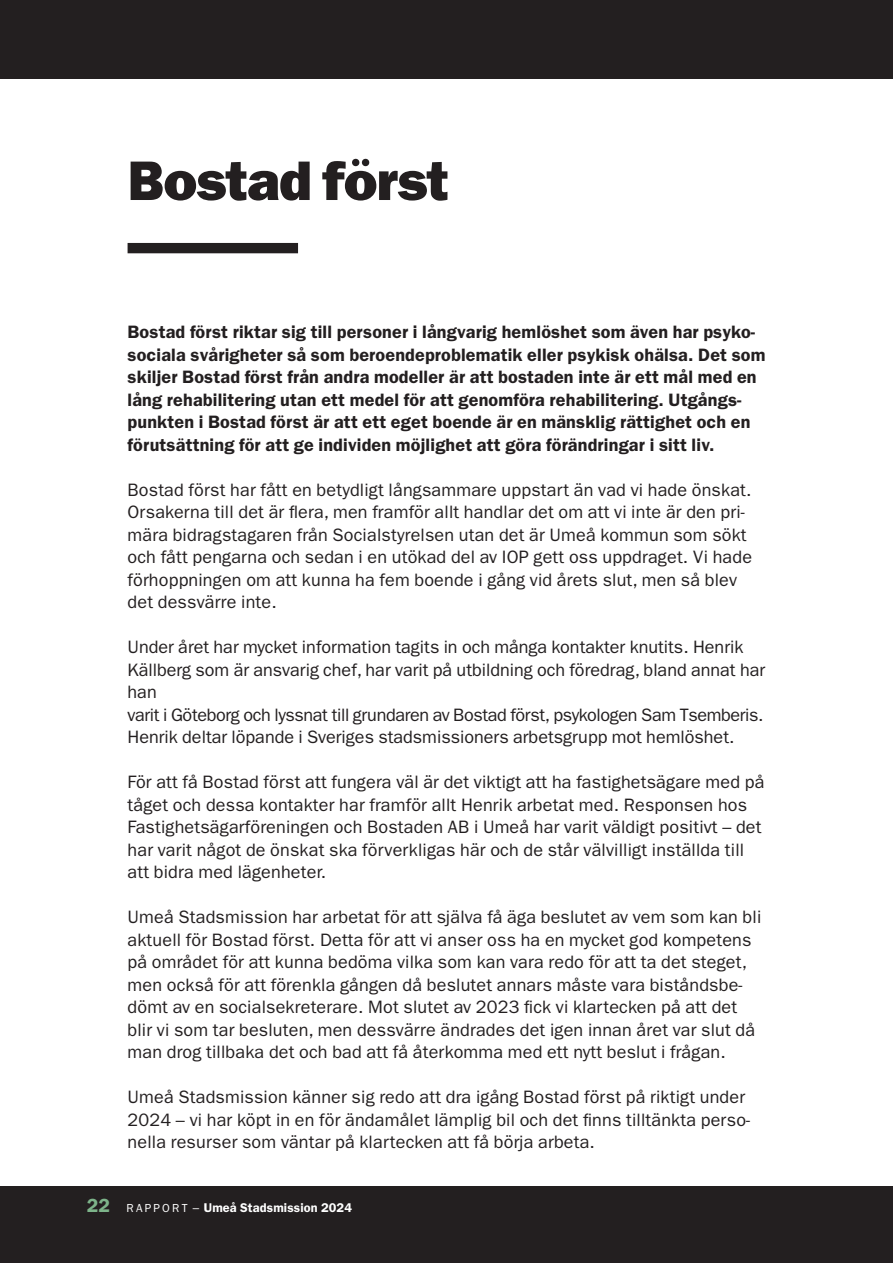
<style>
.page{position:relative;width:893px;height:1263px;background:#fff}
.page>*{position:absolute;margin:0;border:0;box-sizing:border-box;transform-origin:0 0}
.t1{font:55.95px "ITC Franklin Gothic Std Hvy";letter-spacing:-.015em;color:#231f20}
.t2{font:18px/22.5px "ITC Franklin Gothic Std";letter-spacing:.01em;color:#231f20}
.t3{font:600 18px/22.5px "ITC Franklin Gothic Std";letter-spacing:.01em;color:#231f20}
.t4{font:600 12.75px "ITC Franklin Gothic Std";letter-spacing:.01em;color:#fff}
.s1{font-size:19.05px;color:#7db48a}
.s2{font-weight:400;font-size:11.7px}
.s3{font-weight:400}
</style>
<div class="page">
<div style="left:0;top:1186px;width:893px;height:77px;background:#231f20"></div>
<div style="left:0;top:0;width:893px;height:78px;background:#231f20"></div>
<div style="left:128px;top:243px;width:170px;height:10px;background:#231f20"></div>
<h1 class="t1" style="left:128px;top:148px;width:323px">Bostad först</h1>
<p class="t3" style="left:128px;top:321px;width:640px">Bostad först riktar sig till personer i långvarig hemlöshet som även har psyko&shy;sociala svårigheter så som beroendeproblematik eller psykisk ohälsa. Det som skiljer Bostad först från andra modeller är att bostaden inte är ett mål med en lång rehabilitering utan ett medel för att genomföra rehabilitering. Utgångs&shy;punkten i Bostad först är att ett eget boende är en mänsklig rättighet och en förutsättning för att ge individen möjlighet att göra förändringar i sitt liv.</p>
<p class="t2" style="left:128px;top:478px;width:626px">Bostad först har fått en betydligt långsammare uppstart än vad vi hade önskat.<br>Orsakerna till det är flera, men framför allt handlar det om att vi inte är den pri&shy;mära bidragstagaren från Socialstyrelsen utan det är Umeå kommun som sökt och fått pengarna och sedan i en utökad del av IOP gett oss uppdraget. Vi hade förhoppningen om att kunna ha fem boende i gång vid årets slut, men så blev det dessvärre inte.</p>
<p class="t2" style="left:128px;top:636px;width:639px">Under året har mycket information tagits in och många kontakter knutits. Henrik Källberg som är ansvarig chef, har varit på utbildning och föredrag, bland annat har han<br>varit i Göteborg och lyssnat till grundaren av Bostad först, psykologen Sam Tsemberis.<br>Henrik deltar löpande i Sveriges stadsmissioners arbetsgrupp mot hemlöshet.</p>
<p class="t2" style="left:128px;top:771px;width:638px">För att få Bostad först att fungera väl är det viktigt att ha fastighetsägare med på tåget och dessa kontakter har framför allt Henrik arbetat med. Responsen hos Fastighetsägarföreningen och Bostaden AB i Umeå har varit väldigt positivt – det har varit något de önskat ska förverkligas här och de står välvilligt inställda till att bidra med lägenheter.</p>
<p class="t2" style="left:128px;top:906px;width:635px">Umeå Stadsmission har arbetat för att själva få äga beslutet av vem som kan bli aktuell för Bostad först. Detta för att vi anser oss ha en mycket god kompetens på området för att kunna bedöma vilka som kan vara redo för att ta det steget, men också för att förenkla gången då beslutet annars måste vara biståndsbe&shy;dömt av en socialsekreterare. Mot slutet av 2023 fick vi klartecken på att det blir vi som tar besluten, men dessvärre ändrades det igen innan året var slut då man drog tillbaka det och bad att få återkomma med ett nytt beslut i frågan.</p>
<p class="t2" style="left:128px;top:1086px;width:624px">Umeå Stadsmission känner sig redo att dra igång Bostad först på riktigt under<br>2024 – vi har köpt in en för ändamålet lämplig bil och det finns tilltänkta perso&shy;nella resurser som väntar på klartecken att få börja arbeta.</p>
<p class="t4" style="left:87px;top:1200px;width:267px"><span class="s1">22</span> <span class="s2">R A P P O R T</span> <span class="s3">–</span> Umeå Stadsmission 2024</p>
</div>
